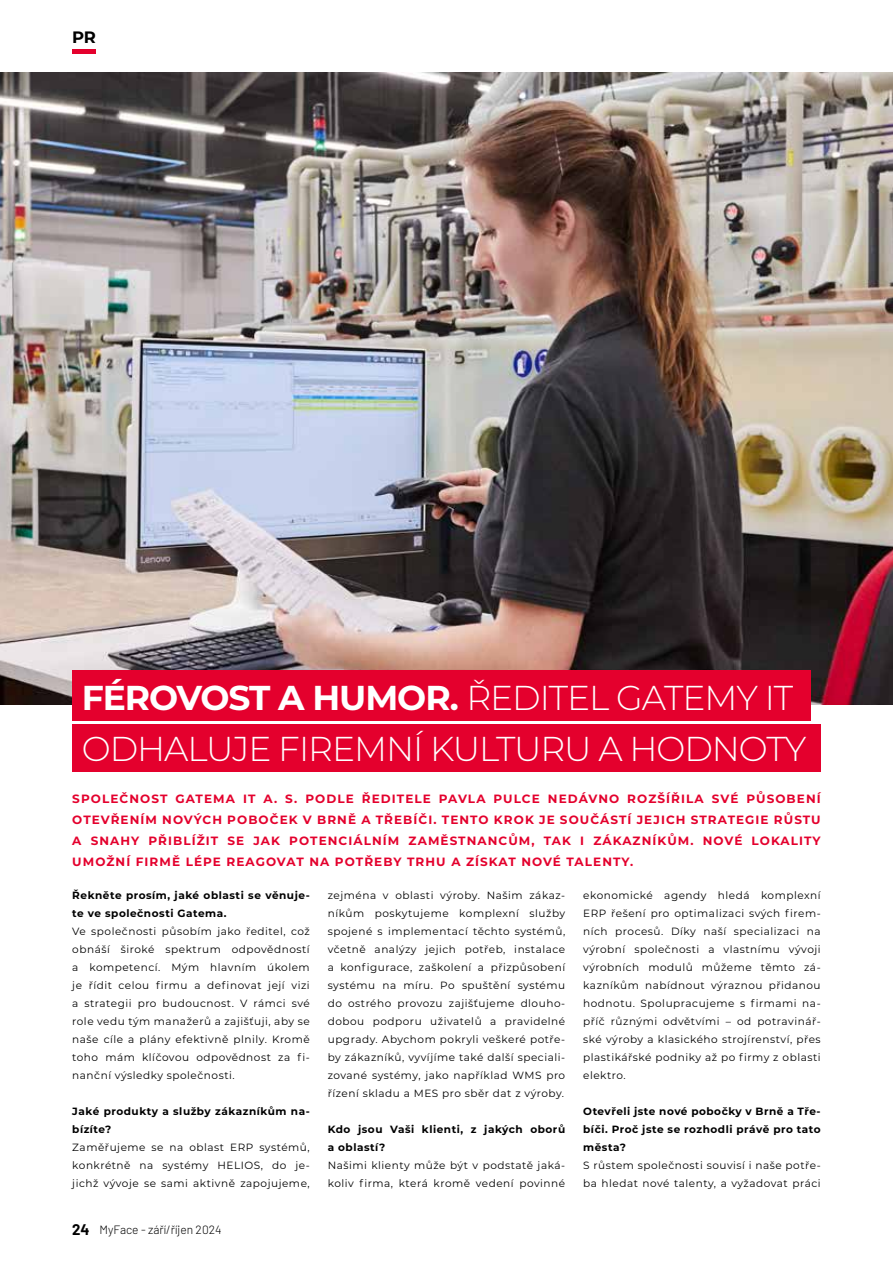
<style>
.page{position:relative;width:893px;height:1263px;background:#fff}
.page>*{position:absolute;margin:0;border:0;box-sizing:border-box;transform-origin:0 0}
.t1{font:300 34.5px/51px "Montserrat";letter-spacing:-.03em;color:#fff}
.t2{font:700 16.5px "Montserrat";color:#000}
.t3{font:700 12px/21px "Montserrat";letter-spacing:.09em;color:#e4002d;text-align:justify}
.t4{font:300 12px "Barlow";color:#000}
.t5{font:10.5px/18px "Montserrat";letter-spacing:.05em;color:#000;text-align:justify}
.t6{font:700 10.5px/18px "Montserrat";letter-spacing:.05em;color:#000}
.s1{font-weight:700}
.s2{font-weight:700;font-size:15px}
</style>
<div class="page">
<img style="left:0;top:72px;width:893px;height:632px">
<hr style="left:72px;top:50px;width:24px;height:4px;background:#e4002d">
<div style="left:72px;top:670px;width:739px;height:51px;background:#e4002d"></div>
<div style="left:72px;top:724px;width:749px;height:47px;background:#e4002d"></div>
<h2 class="t2" style="left:72px;top:25px;width:25px">PR</h2>
<h1 class="t1" style="left:82px;top:671px;width:726px"><span class="s1">FÉROVOST A HUMOR.</span> ŘEDITEL GATEMY IT<br>ODHALUJE FIREMNÍ KULTURU A HODNOTY</h1>
<p class="t3" style="left:72px;top:788px;width:750px">SPOLEČNOST GATEMA IT A. S. PODLE ŘEDITELE PAVLA PULCE NEDÁVNO ROZŠÍŘILA SVÉ PŮSOBENÍ OTEVŘENÍM NOVÝCH POBOČEK V BRNĚ A TŘEBÍČI. TENTO KROK JE SOUČÁSTÍ JEJICH STRATEGIE RŮSTU A SNAHY PŘIBLÍŽIT SE JAK POTENCIÁLNÍM ZAMĚSTNANCŮM, TAK I ZÁKAZNÍKŮM. NOVÉ LOKALITY UMOŽNÍ FIRMĚ LÉPE REAGOVAT NA POTŘEBY TRHU A ZÍSKAT NOVÉ TALENTY.</p>
<p class="t6" style="left:72px;top:886px;width:239px">Řekněte prosím, jaké oblasti se věnuje&shy;te ve společnosti Gatema.</p>
<p class="t5" style="left:72px;top:922px;width:239px">Ve společnosti působím jako ředitel, což obnáší široké spektrum odpovědností a kompetencí. Mým hlavním úkolem je řídit celou firmu a definovat její vizi a strategii pro budoucnost. V rámci své role vedu tým manažerů a zajišťuji, aby se naše cíle a plány efektivně plnily. Kromě toho mám klíčovou odpovědnost za fi&shy;nanční výsledky společnosti.</p>
<p class="t6" style="left:72px;top:1102px;width:239px">Jaké produkty a služby zákazníkům na&shy;bízíte?</p>
<p class="t5" style="left:72px;top:1138px;width:239px">Zaměřujeme se na oblast ERP systémů, konkrétně na systémy HELIOS, do je&shy;jichž vývoje se sami aktivně zapojujeme,</p>
<p class="t4" style="left:72px;top:1221px;width:151px"><span class="s2">24</span> MyFace - září/říjen 2024</p>
<p class="t5" style="left:328px;top:886px;width:239px">zejména v oblasti výroby. Našim zákaz&shy;níkům poskytujeme komplexní služby spojené s implementací těchto systémů, včetně analýzy jejich potřeb, instalace a konfigurace, zaškolení a přizpůsobení systému na míru. Po spuštění systému do ostrého provozu zajišťujeme dlouho&shy;dobou podporu uživatelů a pravidelné upgrady. Abychom pokryli veškeré potře&shy;by zákazníků, vyvíjíme také další speciali&shy;zované systémy, jako například WMS pro řízení skladu a MES pro sběr dat z výroby.</p>
<p class="t6" style="left:328px;top:1120px;width:239px">Kdo jsou Vaši klienti, z jakých oborů a oblastí?</p>
<p class="t5" style="left:328px;top:1156px;width:239px">Našimi klienty může být v podstatě jaká&shy;koliv firma, která kromě vedení povinné</p>
<p class="t5" style="left:583px;top:886px;width:239px">ekonomické agendy hledá komplexní ERP řešení pro optimalizaci svých firem&shy;ních procesů. Díky naší specializaci na výrobní společnosti a vlastnímu vývoji výrobních modulů můžeme těmto zá&shy;kazníkům nabídnout výraznou přidanou hodnotu. Spolupracujeme s firmami na&shy;příč různými odvětvími – od potravinář&shy;ské výroby a klasického strojírenství, přes plastikářské podniky až po firmy z oblasti elektro.</p>
<p class="t6" style="left:583px;top:1101px;width:239px;text-align:justify">Otevřeli jste nové pobočky v Brně a Tře&shy;bíči. Proč jste se rozhodli právě pro tato města?</p>
<p class="t5" style="left:583px;top:1156px;width:239px">S růstem společnosti souvisí i naše potře&shy;ba hledat nové talenty, a vyžadovat práci</p>
</div>
